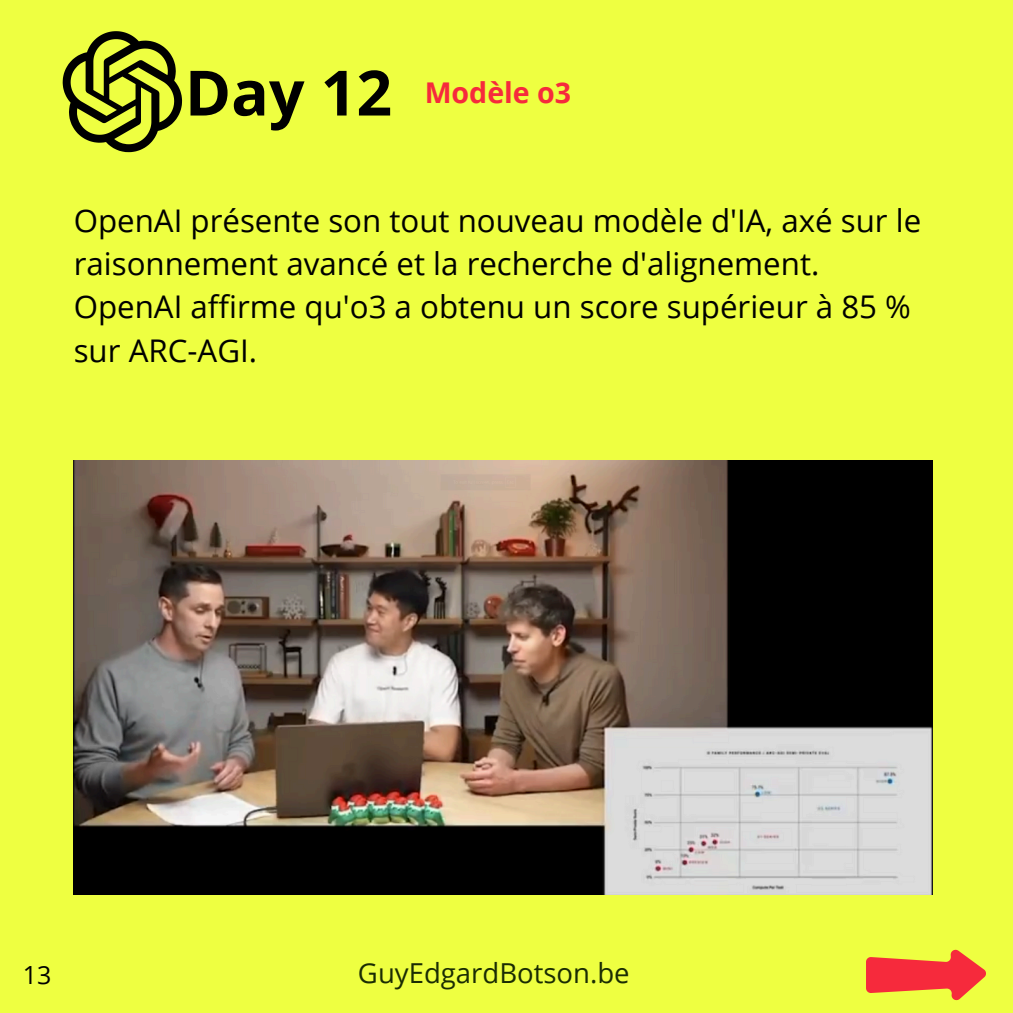
<style>
.page{position:relative;width:1013px;height:1013px;background:#fff}
.page>*{position:absolute;margin:0;border:0;box-sizing:border-box;transform-origin:0 0}
.t1{font:700 62.5px "Open Sans";color:#000}
.t2{font:31.25px/43.1px "Open Sans";color:#000}
.t3{font:700 28.5px "Open Sans";color:#f62a3c}
.t4{font:27.5px "Open Sans";color:#1a2c03}
.t5{font:25px "Open Sans";color:#000}
</style>
<div class="page">
<div style="left:0;top:0;width:1012px;height:1012px;background:#eeff41"></div>
<svg style="left:63px;top:31px;width:119px;height:121px"></svg>
<svg style="left:866px;top:949px;width:120px;height:51px"></svg>
<img style="left:74px;top:460px;width:858px;height:434px">
<p class="t1" style="left:185px;top:49px;width:209px">Day 12</p>
<h3 class="t3" style="left:425px;top:72px;width:148px">Modèle o3</h3>
<h1 class="t2" style="left:74px;top:198px;width:849px">OpenAI présente son tout nouveau modèle d'IA, axé sur le raisonnement avancé et la recherche d'alignement.<br>OpenAI affirme qu'o3 a obtenu un score supérieur à 85 % sur ARC-AGI.</h1>
<p class="t5" style="left:23px;top:957px;width:30px">13</p>
<h2 class="t4" style="left:358px;top:953px;width:273px">GuyEdgardBotson.be</h2>
</div>
